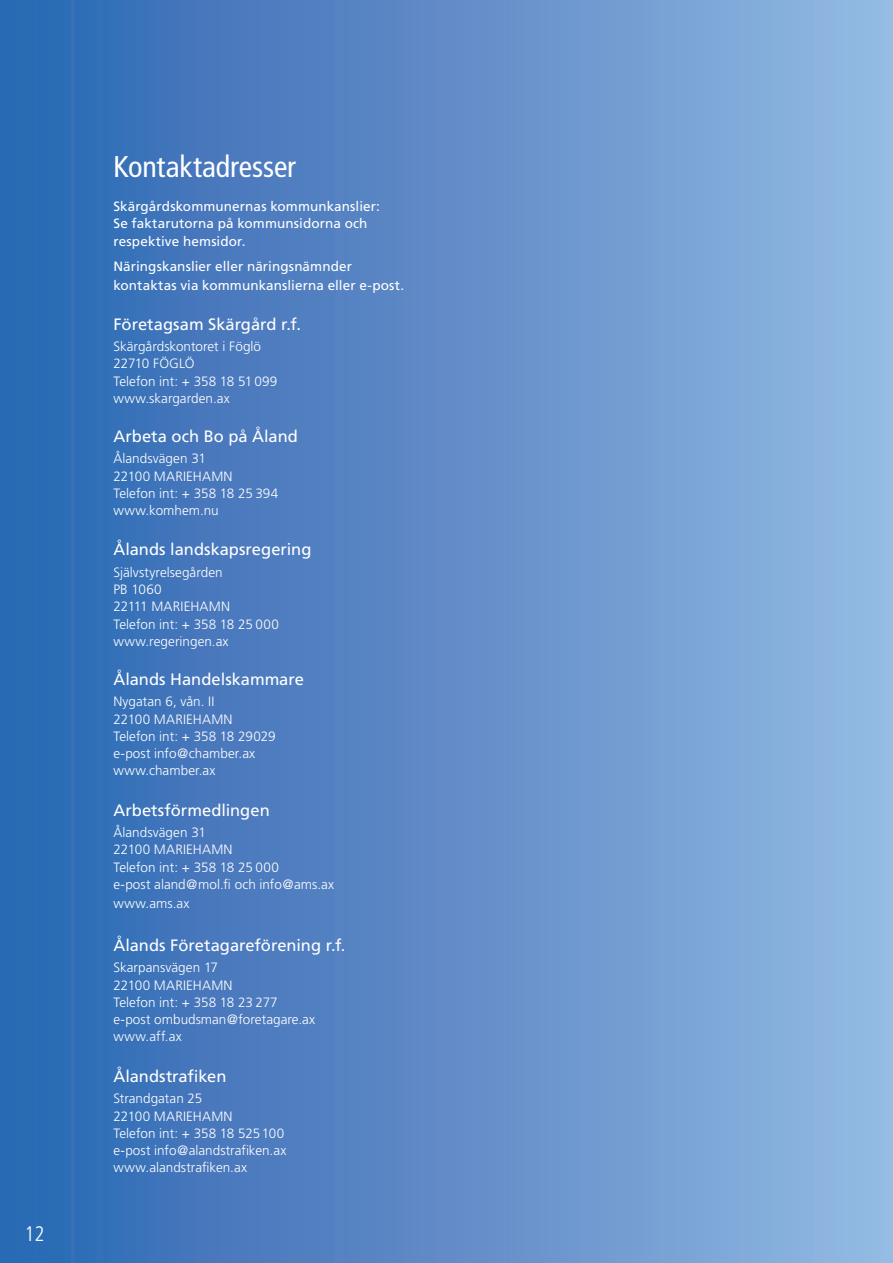
<style>
.page{position:relative;width:893px;height:1263px;background:#fff}
.page>*{position:absolute;margin:0;border:0;box-sizing:border-box;transform-origin:0 0}
.t1{font:condensed 30px "Frutiger";letter-spacing:-.005em;color:#fff}
.t2{font:300 condensed 21px "Frutiger";color:#fff}
.t3{font:16.5px "Frutiger";color:#fff}
.t4{font:300 13.5px/17.2px "Frutiger";color:#fff}
.t5{font:13.5px/17.2px "Frutiger";letter-spacing:.005em;color:#fff}
</style>
<div class="page">
<div style="left:0;top:0;width:893px;height:1263px;background:linear-gradient(to right,#2a64b1,#95b8e2)"></div>
<h2 class="t2" style="left:24px;top:1221px;width:22px">12</h2>
<h1 class="t1" style="left:113px;top:149px;width:184px">Kontaktadresser</h1>
<p class="t5" style="left:113px;top:198px;width:268px">Skärgårdskommunernas kommunkanslier:<br>Se faktarutorna på kommunsidorna och respektive hemsidor.</p>
<p class="t5" style="left:113px;top:257px;width:292px;line-height:18.8px">Näringskanslier eller näringsnämnder kontaktas via kommunkanslierna eller e-post.</p>
<p class="t3" style="left:113px;top:314px;width:189px">Företagsam Skärgård r.f.</p>
<p class="t4" style="left:113px;top:338px;width:165px">Skärgårdskontoret i Föglö<br>22710 FÖGLÖ<br>Telefon int: + 358 18 51 099 www.skargarden.ax</p>
<p class="t3" style="left:113px;top:426px;width:186px">Arbeta och Bo på Åland</p>
<p class="t4" style="left:113px;top:450px;width:166px">Ålandsvägen 31<br>22100 MARIEHAMN<br>Telefon int: + 358 18 25 394 www.komhem.nu</p>
<p class="t3" style="left:113px;top:540px;width:200px">Ålands landskapsregering</p>
<p class="t4" style="left:113px;top:564px;width:167px">Självstyrelsegården<br>PB 1060<br>22111 MARIEHAMN<br>Telefon int: + 358 18 25 000 www.regeringen.ax</p>
<p class="t3" style="left:113px;top:669px;width:192px">Ålands Handelskammare</p>
<p class="t4" style="left:113px;top:693px;width:164px">Nygatan 6, vån. II<br>22100 MARIEHAMN<br>Telefon int: + 358 18 29029 e-post info@chamber.ax www.chamber.ax</p>
<p class="t3" style="left:113px;top:800px;width:158px">Arbetsförmedlingen</p>
<p class="t4" style="left:113px;top:824px;width:222px">Ålandsvägen 31<br>22100 MARIEHAMN<br>Telefon int: + 358 18 25 000<br>e-post aland@mol.fi och info@ams.ax</p>
<p class="t4" style="left:113px;top:894px;width:78px">www.ams.ax</p>
<p class="t3" style="left:113px;top:935px;width:234px">Ålands Företagareförening r.f.</p>
<p class="t4" style="left:113px;top:959px;width:203px">Skarpansvägen 17<br>22100 MARIEHAMN<br>Telefon int: + 358 18 23 277 e-post ombudsman@foretagare.ax www.aff.ax</p>
<p class="t3" style="left:113px;top:1066px;width:115px">Ålandstrafiken</p>
<p class="t4" style="left:113px;top:1090px;width:175px">Strandgatan 25<br>22100 MARIEHAMN<br>Telefon int: + 358 18 525100 e-post info@alandstrafiken.ax www.alandstrafiken.ax</p>
</div>
